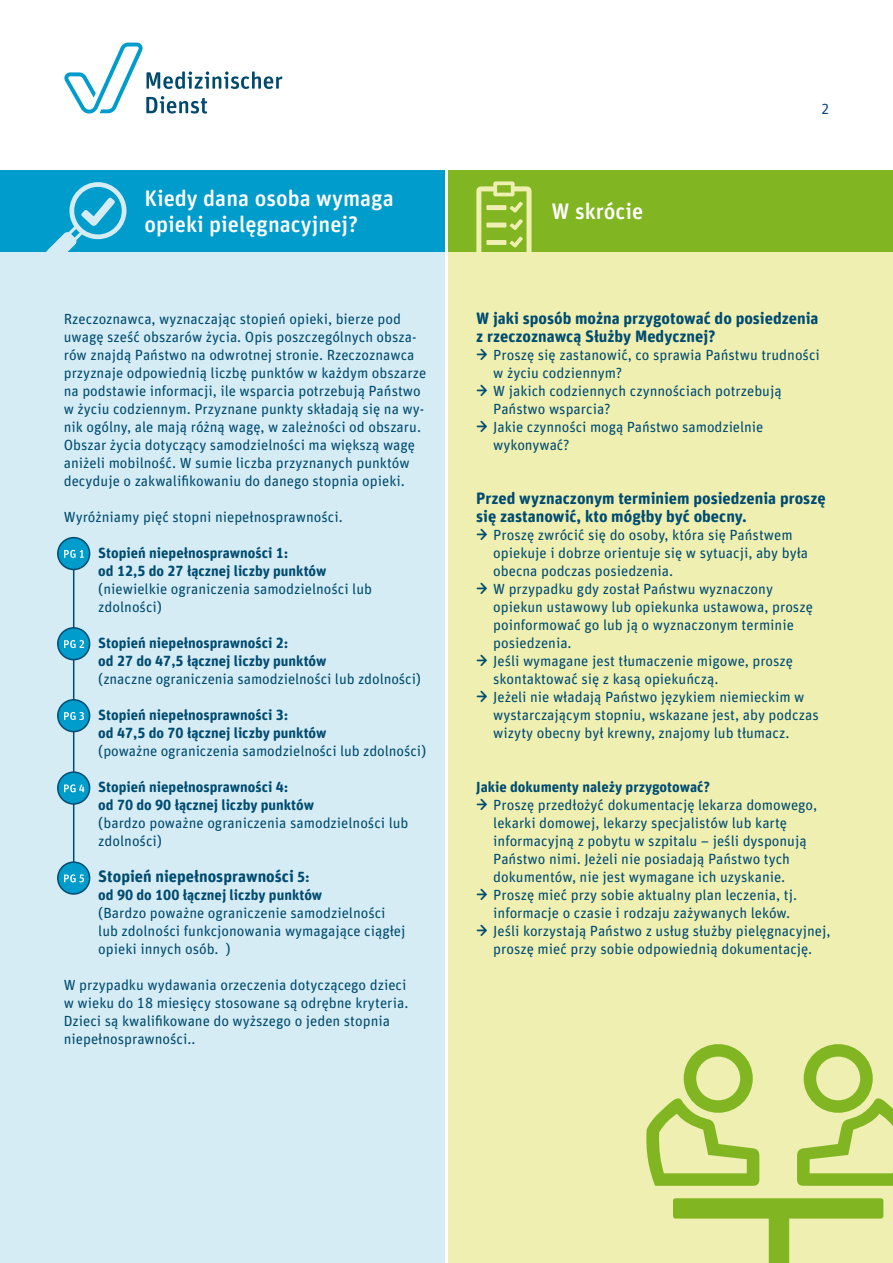
<style>
.page{position:relative;width:893px;height:1263px;background:#fff}
.page>*{position:absolute;margin:0;border:0;box-sizing:border-box;transform-origin:0 0}
.t1{font:500 22.5px/25.5px "Unit Rounded Pro";color:#fff}
.Absatzheadline_2{font:700 16.5px/18px "Unit Rounded Pro";color:#004b70}
.PG_Text{font:700 16.5px "Unit Rounded Pro";color:#004b70}
.PG_Text-2{font:14.7px/18px "Unit Rounded Pro";color:#004b70}
.PG_Text-3{font:700 14.7px/18px "Unit Rounded Pro";color:#004b70}
.Absatzheadline_2-2{font:700 14.7px "Unit Rounded Pro";color:#004b70}
.t2{font:14.7px "Unit Rounded Pro";color:#064882}
.s1{font-weight:400}
.s2{font-size:14.7px}
.s3{font-weight:700}
.s4{font-family:"Unit Rounded OT";font-weight:500;font-size:16.5px}
</style>
<div class="page">
<svg style="left:64px;top:42px;width:218px;height:72px"></svg>
<div style="left:0;top:170px;width:446px;height:1093px;background:#d5ecf4"></div>
<div style="left:446px;top:170px;width:447px;height:1093px;background:#eeefb1"></div>
<div style="left:0;top:170px;width:446px;height:82px;background:#009dcc"></div>
<div style="left:446px;top:170px;width:447px;height:82px;background:#81b622"></div>
<svg style="left:46px;top:182px;width:80px;height:70px"></svg>
<svg style="left:476px;top:181px;width:55px;height:71px"></svg>
<hr style="left:445px;top:154px;width:3px;height:1109px;background:#fff">
<svg style="left:646px;top:1044px;width:247px;height:219px"></svg>
<hr style="left:73px;top:567px;width:1px;height:299px;background:#004b70">
<div style="left:58px;top:628px;width:32px;height:32px;background:#009dcc;border-radius:50%"></div>
<div style="left:57px;top:627px;width:33px;height:33px;border:2px solid #004b70;border-radius:50%"></div>
<svg style="left:64px;top:640px;width:20px;height:8px"></svg>
<div style="left:58px;top:700px;width:32px;height:32px;background:#009dcc;border-radius:50%"></div>
<div style="left:57px;top:699px;width:33px;height:33px;border:2px solid #004b70;border-radius:50%"></div>
<svg style="left:64px;top:712px;width:20px;height:8px"></svg>
<div style="left:58px;top:772px;width:32px;height:32px;background:#009dcc;border-radius:50%"></div>
<div style="left:57px;top:771px;width:33px;height:34px;border:2px solid #004b70;border-radius:50%"></div>
<svg style="left:64px;top:784px;width:20px;height:8px"></svg>
<div style="left:58px;top:862px;width:32px;height:32px;background:#009dcc;border-radius:50%"></div>
<div style="left:57px;top:861px;width:33px;height:34px;border:2px solid #004b70;border-radius:50%"></div>
<svg style="left:64px;top:874px;width:20px;height:8px"></svg>
<div style="left:58px;top:538px;width:32px;height:31px;background:#009dcc;border-radius:50%"></div>
<div style="left:57px;top:537px;width:33px;height:33px;border:2px solid #004b70;border-radius:50%"></div>
<svg style="left:64px;top:550px;width:20px;height:8px"></svg>
<h2 class="t1" style="left:145px;top:184px;width:251px">Kiedy dana osoba wymaga opieki pielęgnacyjnej?</h2>
<p class="PG_Text-2" style="left:64px;top:309px;width:364px">Rzeczoznawca, wyznaczając stopień opieki, bierze pod uwagę sześć obszarów życia. Opis poszczególnych obsza&shy;rów znajdą Państwo na odwrotnej stronie. Rzeczoznawca przyznaje odpowiednią liczbę punktów w każdym obszarze na podstawie informacji, ile wsparcia potrzebują Państwo w życiu codziennym. Przyznane punkty składają się na wy&shy;nik ogólny, ale mają różną wagę, w zależności od obszaru.<br>Obszar życia dotyczący samodzielności ma większą wagę aniżeli mobilność. W sumie liczba przyznanych punktów decyduje o zakwalifikowaniu do danego stopnia opieki.</p>
<p class="PG_Text-2" style="left:64px;top:507px;width:280px">Wyróżniamy pięć stopni niepełnosprawności.</p>
<p class="PG_Text-3" style="left:98px;top:543px;width:275px">Stopień niepełnosprawności 1:<br>od 12,5 do 27 łącznej liczby punktów <span class="s1">(niewielkie ograniczenia samodzielności lub zdolności)</span></p>
<p class="PG_Text-3" style="left:98px;top:633px;width:324px">Stopień niepełnosprawności 2:<br>od 27 do 47,5 łącznej liczby punktów<br><span class="s1">(znaczne ograniczenia samodzielności lub zdolności)</span></p>
<p class="PG_Text-3" style="left:98px;top:705px;width:329px">Stopień niepełnosprawności 3:<br>od 47,5 do 70 łącznej liczby punktów<br><span class="s1">(poważne ograniczenia samodzielności lub zdolności)</span></p>
<p class="PG_Text-3" style="left:98px;top:777px;width:312px">Stopień niepełnosprawności 4:<br>od 70 do 90 łącznej liczby punktów<br><span class="s1">(bardzo poważne ograniczenia samodzielności lub zdolności)</span></p>
<p class="PG_Text" style="left:98px;top:864px;width:213px">Stopień niepełnosprawności <span class="s2">5:</span></p>
<p class="PG_Text-2" style="left:98px;top:885px;width:309px"><span class="s3">od 90 do 100 łącznej liczby punktów<br></span>(Bardzo poważne ograniczenie samodzielności lub zdolności funkcjonowania wymagające ciągłej opieki innych osób. )</p>
<p class="PG_Text-2" style="left:64px;top:975px;width:346px">W przypadku wydawania orzeczenia dotyczącego dzieci w wieku do 18 miesięcy stosowane są odrębne kryteria.<br>Dzieci są kwalifikowane do wyższego o jeden stopnia niepełnosprawności..</p>
<h2 class="t1" style="left:551px;top:197px;width:93px">W skrócie</h2>
<p class="t2" style="left:821px;top:99px;width:10px">2</p>
<p class="Absatzheadline_2" style="left:476px;top:308px;width:344px">W jaki sposób można przygotować do posiedzenia z rzeczoznawcą Służby Medycznej?</p>
<p class="PG_Text-2" style="left:493px;top:345px;width:328px;text-indent:-17px"><span class="s4">→</span> Proszę się zastanowić, co sprawia Państwu trudności w życiu codziennym?</p>
<p class="PG_Text-2" style="left:493px;top:381px;width:290px;text-indent:-17px"><span class="s4">→</span> W jakich codziennych czynnościach potrzebują<br>Państwo wsparcia?</p>
<p class="PG_Text-2" style="left:493px;top:417px;width:272px;text-indent:-17px"><span class="s4">→</span> Jakie czynności mogą Państwo samodzielnie wykonywać?</p>
<p class="Absatzheadline_2" style="left:476px;top:488px;width:351px">Przed wyznaczonym terminiem posiedzenia proszę się zastanowić, kto mógłby być obecny.</p>
<p class="PG_Text-2" style="left:493px;top:525px;width:316px;text-indent:-17px"><span class="s4">→</span> Proszę zwrócić się do osoby, która się Państwem opiekuje i dobrze orientuje się w sytuacji, aby była obecna podczas posiedzenia.</p>
<p class="PG_Text-2" style="left:493px;top:579px;width:321px;text-indent:-17px"><span class="s4">→</span> W przypadku gdy został Państwu wyznaczony opiekun ustawowy lub opiekunka ustawowa, proszę poinformować go lub ją o wyznaczonym terminie posiedzenia.</p>
<p class="PG_Text-2" style="left:493px;top:651px;width:301px;text-indent:-17px"><span class="s4">→</span> Jeśli wymagane jest tłumaczenie migowe, proszę skontaktować się z kasą opiekuńczą.</p>
<p class="PG_Text-2" style="left:493px;top:687px;width:327px;text-indent:-17px"><span class="s4">→</span> Jeżeli nie władają Państwo językiem niemieckim w wystarczającym stopniu, wskazane jest, aby podczas wizyty obecny był krewny, znajomy lub tłumacz.</p>
<p class="Absatzheadline_2-2" style="left:476px;top:776px;width:235px">Jakie dokumenty należy przygotować?</p>
<p class="PG_Text-2" style="left:493px;top:795px;width:325px;text-indent:-17px"><span class="s4">→</span> Proszę przedłożyć dokumentację lekarza domowego, lekarki domowej, lekarzy specjalistów lub kartę informacyjną z pobytu w szpitalu – jeśli dysponują Państwo nimi. Jeżeli nie posiadają Państwo tych dokumentów, nie jest wymagane ich uzyskanie.</p>
<p class="PG_Text-2" style="left:493px;top:885px;width:305px;text-indent:-17px"><span class="s4">→</span> Proszę mieć przy sobie aktualny plan leczenia, tj. informacje o czasie i rodzaju zażywanych leków.</p>
<p class="PG_Text-2" style="left:476px;top:921px;width:356px;text-align:center"><span class="s4">→</span> Jeśli korzystają Państwo z usług służby pielęgnacyjnej, proszę mieć przy sobie odpowiednią dokumentację.</p>
</div>
